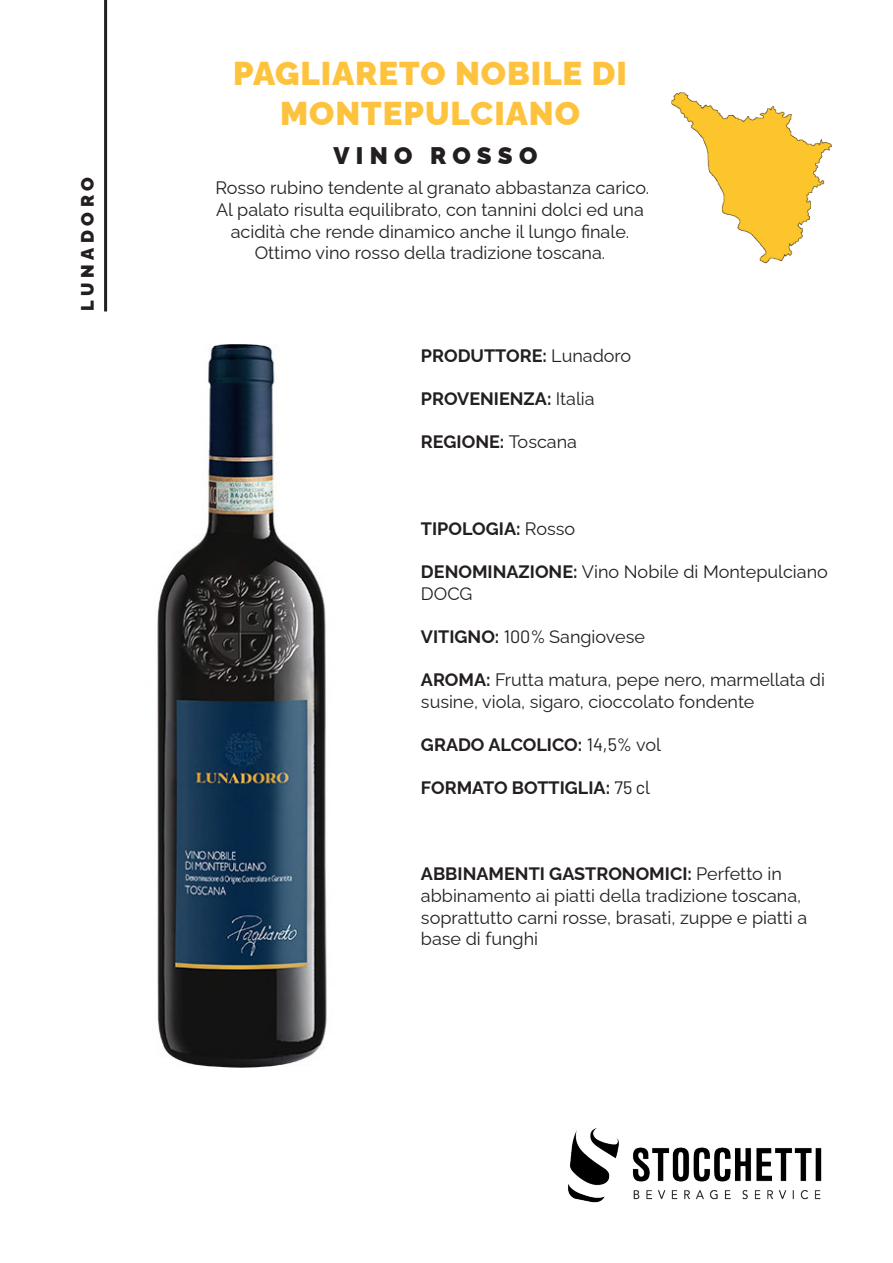
<style>
.page{position:relative;width:893px;height:1263px;background:#fff}
.page>*{position:absolute;margin:0;border:0;box-sizing:border-box;transform-origin:0 0}
.t1{font:900 33px "Raleway";letter-spacing:.03em;color:#fec33e}
.t2{font:900 24px "Raleway";letter-spacing:.26em;color:#231f20}
.t3{font:18px/21.6px "Raleway";color:#231f20}
.t4{font:700 18px "Raleway";color:#231f20}
.t5{font:900 18px "Raleway";letter-spacing:.26em;color:#231f20}
.s1{font-weight:400}
.s2{font-weight:700}
.s3{font-family:"Barlow"}
.s4{font-family:"Barlow";font-weight:400}
</style>
<div class="page">
<img style="left:568px;top:1128px;width:254px;height:75px">
<img style="left:157px;top:345px;width:170px;height:723px">
<hr style="left:104px;top:0;width:3px;height:311px;background:#231f20">
<img style="left:671px;top:92px;width:161px;height:172px">
<p class="t5" style="left:73px;top:311px;width:136px;rotate:-90deg">LUNADORO</p>
<p class="t1" style="left:233px;top:47px;width:395px">PAGLIARETO NOBILE DI</p>
<p class="t1" style="left:280px;top:87px;width:301px">MONTEPULCIANO</p>
<p class="t2" style="left:333px;top:137px;width:205px">VINO ROSSO</p>
<p class="t3" style="left:215px;top:175px;width:435px">Rosso rubino tendente al granato abbastanza carico.</p>
<p class="t3" style="left:216px;top:197px;width:429px;text-align:center">Al palato risulta equilibrato, con tannini dolci ed una acidità che rende dinamico anche il lungo finale.</p>
<p class="t3" style="left:255px;top:240px;width:352px">Ottimo vino rosso della tradizione toscana.</p>
<p class="t4" style="left:421px;top:341px;width:212px">PRODUTTORE: <span class="s1">Lunadoro</span></p>
<p class="t4" style="left:421px;top:384px;width:175px">PROVENIENZA: <span class="s1">Italia</span></p>
<p class="t4" style="left:421px;top:428px;width:158px">REGIONE: <span class="s1">Toscana</span></p>
<p class="t4" style="left:421px;top:514px;width:156px">TIPOLOGIA: <span class="s1">Rosso</span></p>
<p class="t3" style="left:421px;top:559px;width:408px"><span class="s2">DENOMINAZIONE:</span> Vino Nobile di Montepulciano<br>DOCG</p>
<p class="t3" style="left:421px;top:624px;width:226px"><span class="s2">VITIGNO:</span> <span class="s3">100%</span> Sangiovese</p>
<p class="t3" style="left:421px;top:667px;width:406px"><span class="s2">AROMA:</span> Frutta matura, pepe nero, marmellata di susine, viola, sigaro, cioccolato fondente</p>
<p class="t4" style="left:421px;top:730px;width:242px">GRADO ALCOLICO: <span class="s4">14,5%</span> <span class="s1">vol</span></p>
<p class="t4" style="left:421px;top:773px;width:231px">FORMATO BOTTIGLIA: <span class="s4">75 c</span><span class="s1">l</span></p>
<p class="t3" style="left:421px;top:861px;width:388px"><span class="s2">ABBINAMENTI GASTRONOMICI:</span> Perfetto in abbinamento ai piatti della tradizione toscana, soprattutto carni rosse, brasati, zuppe e piatti a base di funghi</p>
</div>
